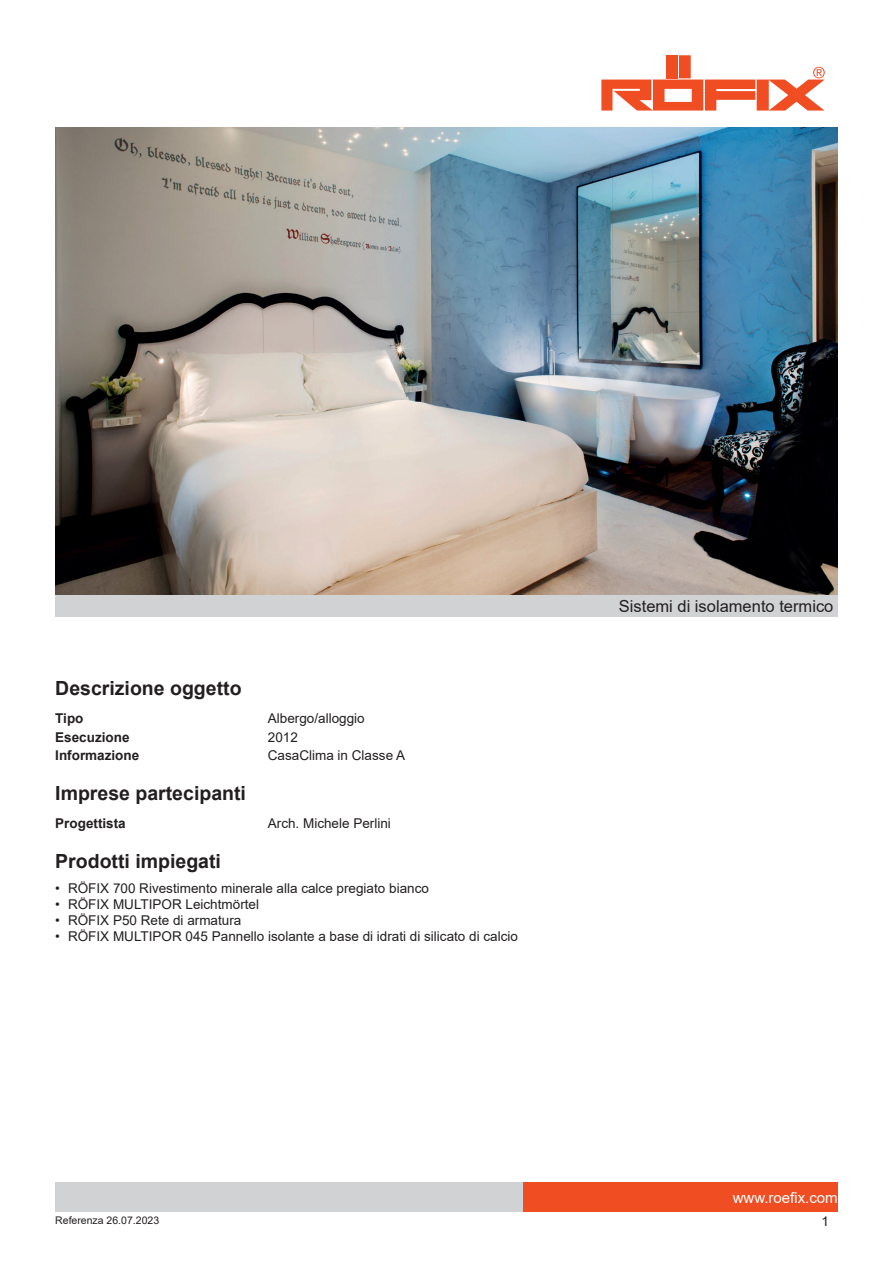
<style>
.page{position:relative;width:893px;height:1263px;background:#fff}
.page>*{position:absolute;margin:0;border:0;box-sizing:border-box;transform-origin:0 0}
.t1{font:700 19.5px "Arial";color:#231f20}
.t2{font:16.5px "Arial";color:#231f20}
.t3{font:15px "Arial";color:#fff}
.t4{font:13.5px "Arial";color:#231f20}
.t5{font:700 13.5px "Arial";color:#231f20}
.t6{font:10.5px "Arial";color:#231f20}
</style>
<div class="page">
<div style="left:523px;top:1182px;width:315px;height:30px;background:#f04d22"></div>
<div style="left:55px;top:1182px;width:468px;height:30px;background:#d1d2d4"></div>
<div style="left:679px;top:55px;width:12px;height:23px;background:#f04d22"></div>
<div style="left:666px;top:55px;width:11px;height:23px;background:#f04d22"></div>
<svg style="left:601px;top:67px;width:224px;height:44px"></svg>
<img style="left:55px;top:128px;width:783px;height:467px">
<div style="left:55px;top:595px;width:783px;height:22px;background:#d1d2d4"></div>
<h1 class="t1" style="left:55px;top:674px;width:188px">Descrizione oggetto</h1>
<p class="t5" style="left:55px;top:709px;width:30px">Tipo</p>
<p class="t4" style="left:268px;top:709px;width:98px">Albergo/alloggio</p>
<p class="t5" style="left:55px;top:727px;width:76px">Esecuzione</p>
<p class="t4" style="left:268px;top:727px;width:32px">2012</p>
<p class="t5" style="left:55px;top:746px;width:86px">Informazione</p>
<p class="t4" style="left:268px;top:746px;width:139px">CasaClima in Classe A</p>
<h1 class="t1" style="left:55px;top:779px;width:192px">Imprese partecipanti</h1>
<p class="t5" style="left:55px;top:814px;width:72px">Progettista</p>
<p class="t4" style="left:268px;top:814px;width:125px">Arch. Michele Perlini</p>
<h1 class="t1" style="left:55px;top:847px;width:167px">Prodotti impiegati</h1>
<p class="t4" style="left:55px;top:879px;width:375px">• RÖFIX 700 Rivestimento minerale alla calce pregiato bianco</p>
<p class="t4" style="left:55px;top:895px;width:205px">• RÖFIX MULTIPOR Leichtmörtel</p>
<p class="t4" style="left:55px;top:911px;width:188px">• RÖFIX P50 Rete di armatura</p>
<p class="t4" style="left:55px;top:927px;width:464px">• RÖFIX MULTIPOR 045 Pannello isolante a base di idrati di silicato di calcio</p>
<p class="t6" style="left:55px;top:1213px;width:105px">Referenza 26.07.2023</p>
<p class="t2" style="left:619px;top:595px;width:216px">Sistemi di isolamento termico</p>
<p class="t3" style="left:733px;top:1187px;width:107px">www.roefix.com</p>
<p class="t4" style="left:821px;top:1212px;width:9px">1</p>
</div>
